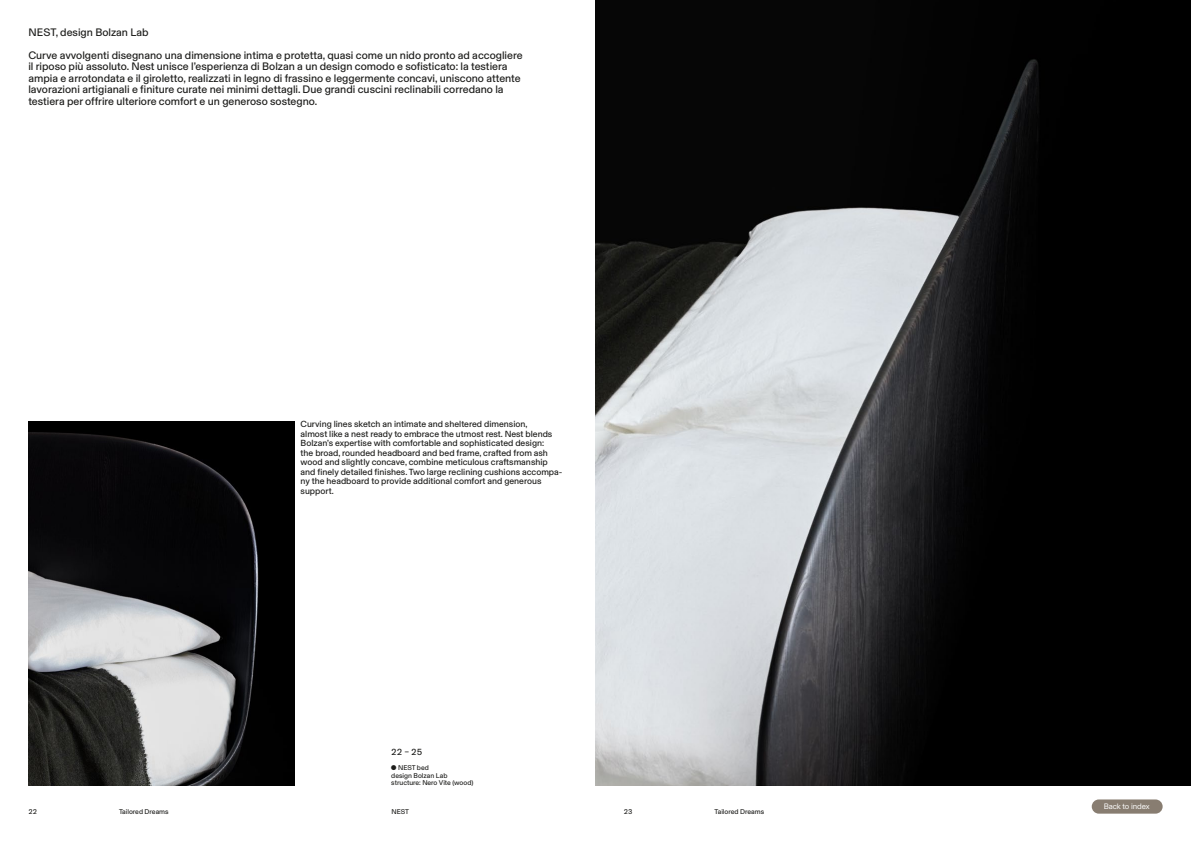
<style>
.page{position:relative;width:1191px;height:842px;background:#fff}
.page>*{position:absolute;margin:0;border:0;box-sizing:border-box;transform-origin:0 0}
.t1{font:11px/11.5px "Basel Grotesk";color:#1d1d1b}
.t2{font:9px/9.5px "Basel Grotesk";color:#1d1d1b}
.t3{font:8px "Basel Grotesk";letter-spacing:-.01em;color:#fff}
.t4{font:7px/7.5px "Basel Grotesk";color:#1d1d1b}
</style>
<div class="page">
<img style="left:28px;top:421px;width:267px;height:364px">
<img style="left:595px;top:0;width:596px;height:785px">
<div style="left:1091px;top:799px;width:71px;height:15px;background:#887d71;border-radius:7px"></div>
<p class="t1" style="left:28px;top:20px;width:496px;line-height:23px">NEST, design Bolzan Lab<br>Curve avvolgenti disegnano una dimensione intima e protetta, quasi come un nido pronto ad accogliere</p>
<p class="t1" style="left:28px;top:60px;width:494px">il riposo più assoluto. Nest unisce l’esperienza di Bolzan a un design comodo e sofisticato: la testiera ampia e arrotondata e il giroletto, realizzati in legno di frassino e leggermente concavi, uniscono attente lavorazioni artigianali e finiture curate nei minimi dettagli. Due grandi cuscini reclinabili corredano la testiera per offrire ulteriore comfort e un generoso sostegno.</p>
<p class="t2" style="left:300px;top:419px;width:263px">Curving lines sketch an intimate and sheltered dimension,<br>almost like a nest ready to embrace the utmost rest. Nest blends Bolzan’s expertise with comfortable and sophisticated design:<br>the broad, rounded headboard and bed frame, crafted from ash wood and slightly concave, combine meticulous craftsmanship and finely detailed finishes. Two large reclining cushions accompa&shy;ny the headboard to provide additional comfort and generous support.</p>
<p class="t2" style="left:391px;top:747px;width:32px">22 – 25</p>
<p class="t4" style="left:391px;top:764px;width:84px">⚫ NEST bed<br>design Bolzan Lab structure: Nero Vite (wood)</p>
<p class="t4" style="left:28px;top:807px;width:10px">22</p>
<p class="t4" style="left:119px;top:807px;width:51px">Tailored Dreams</p>
<p class="t4" style="left:391px;top:807px;width:19px">NEST</p>
<p class="t4" style="left:624px;top:807px;width:10px">23</p>
<p class="t4" style="left:714px;top:807px;width:51px">Tailored Dreams</p>
<p class="t3" style="left:1103px;top:801px;width:47px">Back to index</p>
</div>
